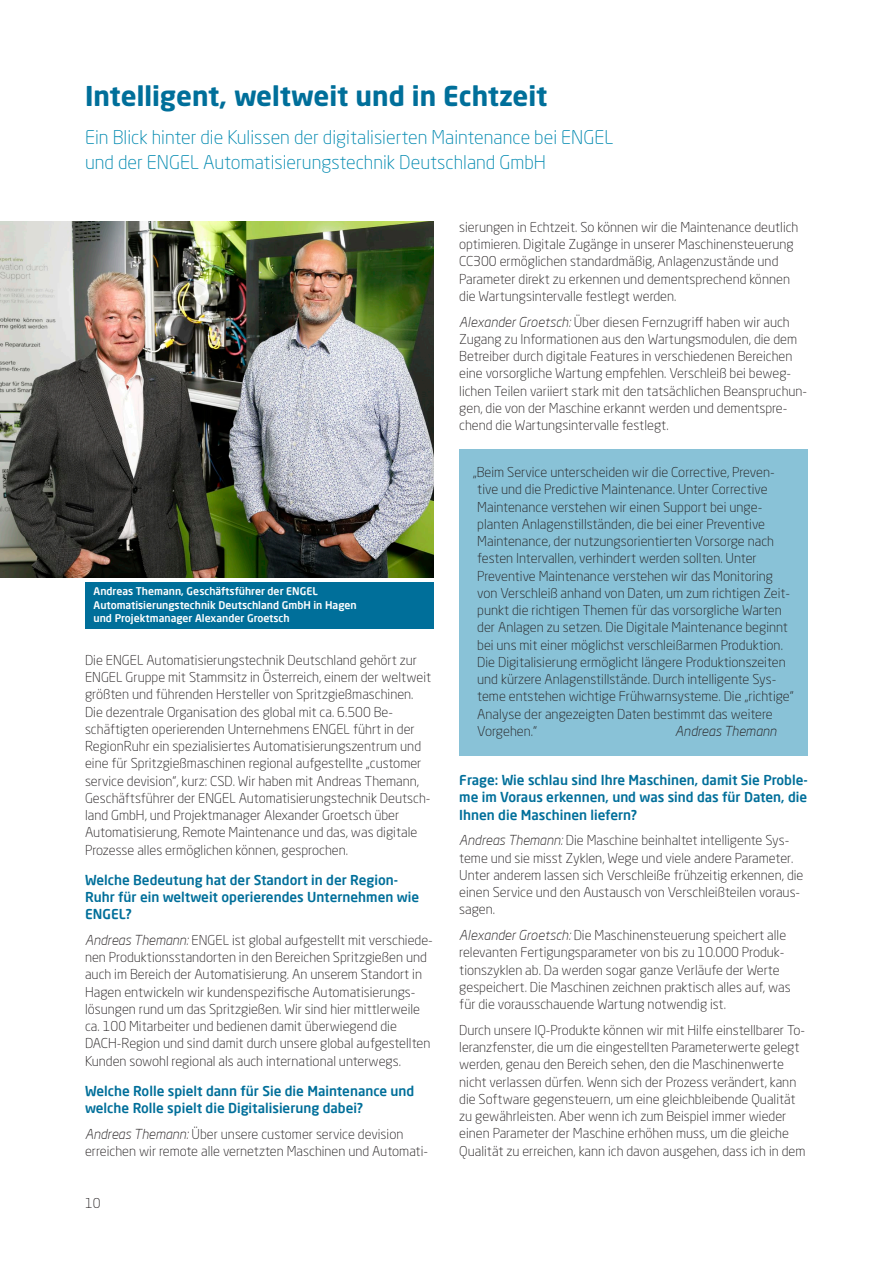
<style>
.page{position:relative;width:893px;height:1263px;background:#fff}
.page>*{position:absolute;margin:0;border:0;box-sizing:border-box;transform-origin:0 0}
.Subhead{font:700 27px "Neo Sans Std";color:#006f9a}
.Subhead-2{font:300 18.75px/25.5px "Neo Sans Std";color:#0189b0}
.Grundschrift_9_11_5{font:300 13.5px/17.2px "Neo Sans Std";color:#231f20}
.Grundschrift_9_11_5-2{font:500 13.5px/17.2px "Neo Sans Pro";color:#006f9a}
.Grundschrift_9_11_5-3{font:italic 300 13.5px "Neo Sans";color:#231f20}
.t1{font:500 10.5px/13.5px "Neo Sans Pro";color:#fff}
.s1{font-family:"Neo Sans";font-style:italic}
</style>
<div class="page">
<div style="left:459px;top:450px;width:349px;height:306px;background:#89c2d7"></div>
<img style="left:0;top:221px;width:434px;height:356px">
<div style="left:85px;top:582px;width:349px;height:47px;background:#006f9a"></div>
<p class="Subhead" style="left:85px;top:78px;width:464px">Intelligent, weltweit und in Echtzeit</p>
<p class="Subhead-2" style="left:85px;top:124px;width:530px">Ein Blick hinter die Kulissen der digitalisierten Maintenance bei ENGEL und der ENGEL Automatisierungstechnik Deutschland GmbH</p>
<p class="t1" style="left:94px;top:584px;width:265px">Andreas Themann, Geschäftsführer der ENGEL<br>Automatisierungstechnik Deutschland GmbH in Hagen und Projektmanager Alexander Groetsch</p>
<p class="Grundschrift_9_11_5" style="left:85px;top:651px;width:348px">Die ENGEL Automatisierungstechnik Deutschland gehört zur ENGEL Gruppe mit Stammsitz in Österreich, einem der weltweit größten und führenden Hersteller von Spritzgießmaschinen.<br>Die dezentrale Organisation des global mit ca. 6.500 Be&shy;schäftigten operierenden Unternehmens ENGEL führt in der RegionRuhr ein spezialisiertes Automatisierungszentrum und eine für Spritzgießmaschinen regional aufgestellte „customer service devision“, kurz: CSD. Wir haben mit Andreas Themann, Geschäftsführer der ENGEL Automatisierungstechnik Deutsch&shy;land GmbH, und Projektmanager Alexander Groetsch über Automatisierung, Remote Maintenance und das, was digitale Prozesse alles ermöglichen können, gesprochen.</p>
<p class="Grundschrift_9_11_5-2" style="left:85px;top:871px;width:336px">Welche Bedeutung hat der Standort in der Region-<br>Ruhr für ein weltweit operierendes Unternehmen wie<br>ENGEL?</p>
<p class="Grundschrift_9_11_5" style="left:85px;top:931px;width:349px"><span class="s1">Andreas Themann:</span> ENGEL ist global aufgestellt mit verschiede&shy;nen Produktionsstandorten in den Bereichen Spritzgießen und auch im Bereich der Automatisierung. An unserem Standort in Hagen entwickeln wir kundenspezifische Automatisierungs&shy;lösungen rund um das Spritzgießen. Wir sind hier mittlerweile ca. 100 Mitarbeiter und bedienen damit überwiegend die DACH-Region und sind damit durch unsere global aufgestellten Kunden sowohl regional als auch international unterwegs.</p>
<p class="Grundschrift_9_11_5-2" style="left:85px;top:1082px;width:331px">Welche Rolle spielt dann für Sie die Maintenance und welche Rolle spielt die Digitalisierung dabei?</p>
<p class="Grundschrift_9_11_5" style="left:85px;top:1125px;width:345px"><span class="s1">Andreas Themann:</span> Über unsere customer service devision erreichen wir remote alle vernetzten Maschinen und Automati-</p>
<p class="Grundschrift_9_11_5" style="left:85px;top:1194px;width:17px">10</p>
<p class="Grundschrift_9_11_5" style="left:459px;top:218px;width:341px">sierungen in Echtzeit. So können wir die Maintenance deutlich optimieren. Digitale Zugänge in unserer Maschinensteuerung CC300 ermöglichen standardmäßig, Anlagenzustände und Parameter direkt zu erkennen und dementsprechend können die Wartungsintervalle festlegt werden.</p>
<p class="Grundschrift_9_11_5" style="left:459px;top:313px;width:349px"><span class="s1">Alexander Groetsch:</span> Über diesen Fernzugriff haben wir auch Zugang zu Informationen aus den Wartungsmodulen, die dem Betreiber durch digitale Features in verschiedenen Bereichen eine vorsorgliche Wartung empfehlen. Verschleiß bei beweg&shy;lichen Teilen variiert stark mit den tatsächlichen Beanspruchun&shy;gen, die von der Maschine erkannt werden und dementspre&shy;chend die Wartungsintervalle festlegt.</p>
<p class="Grundschrift_9_11_5" style="left:477px;top:463px;width:318px;text-indent:-4px">„Beim Service unterscheiden wir die Corrective, Preven&shy;tive und die Predictive Maintenance. Unter Corrective Maintenance verstehen wir einen Support bei unge&shy;planten Anlagenstillständen, die bei einer Preventive Maintenance, der nutzungsorientierten Vorsorge nach festen Intervallen, verhindert werden sollten. Unter Preventive Maintenance verstehen wir das Monitoring von Verschleiß anhand von Daten, um zum richtigen Zeit&shy;punkt die richtigen Themen für das vorsorgliche Warten der Anlagen zu setzen. Die Digitale Maintenance beginnt bei uns mit einer möglichst verschleißarmen Produktion.<br>Die Digitalisierung ermöglicht längere Produktionszeiten und kürzere Anlagenstillstände. Durch intelligente Sys&shy;teme entstehen wichtige Frühwarnsysteme. Die „richtige“ Analyse der angezeigten Daten bestimmt das weitere Vorgehen.“</p>
<p class="Grundschrift_9_11_5-3" style="left:675px;top:723px;width:103px">Andreas Themann</p>
<p class="Grundschrift_9_11_5-2" style="left:459px;top:771px;width:350px;text-align:justify">Frage: Wie schlau sind Ihre Maschinen, damit Sie Proble&shy;me im Voraus erkennen, und was sind das für Daten, die Ihnen die Maschinen liefern?</p>
<p class="Grundschrift_9_11_5" style="left:459px;top:832px;width:346px"><span class="s1">Andreas Themann:</span> Die Maschine beinhaltet intelligente Sys&shy;teme und sie misst Zyklen, Wege und viele andere Parameter.<br>Unter anderem lassen sich Verschleiße frühzeitig erkennen, die einen Service und den Austausch von Verschleißteilen voraus&shy;sagen.</p>
<p class="Grundschrift_9_11_5" style="left:459px;top:926px;width:333px"><span class="s1">Alexander Groetsch:</span> Die Maschinensteuerung speichert alle relevanten Fertigungsparameter von bis zu 10.000 Produk&shy;tionszyklen ab. Da werden sogar ganze Verläufe der Werte gespeichert. Die Maschinen zeichnen praktisch alles auf, was für die vorausschauende Wartung notwendig ist.</p>
<p class="Grundschrift_9_11_5" style="left:459px;top:1021px;width:348px">Durch unsere IQ-Produkte können wir mit Hilfe einstellbarer To&shy;leranzfenster, die um die eingestellten Parameterwerte gelegt werden, genau den Bereich sehen, den die Maschinenwerte nicht verlassen dürfen. Wenn sich der Prozess verändert, kann die Software gegensteuern, um eine gleichbleibende Qualität zu gewährleisten. Aber wenn ich zum Beispiel immer wieder einen Parameter der Maschine erhöhen muss, um die gleiche Qualität zu erreichen, kann ich davon ausgehen, dass ich in dem</p>
</div>
